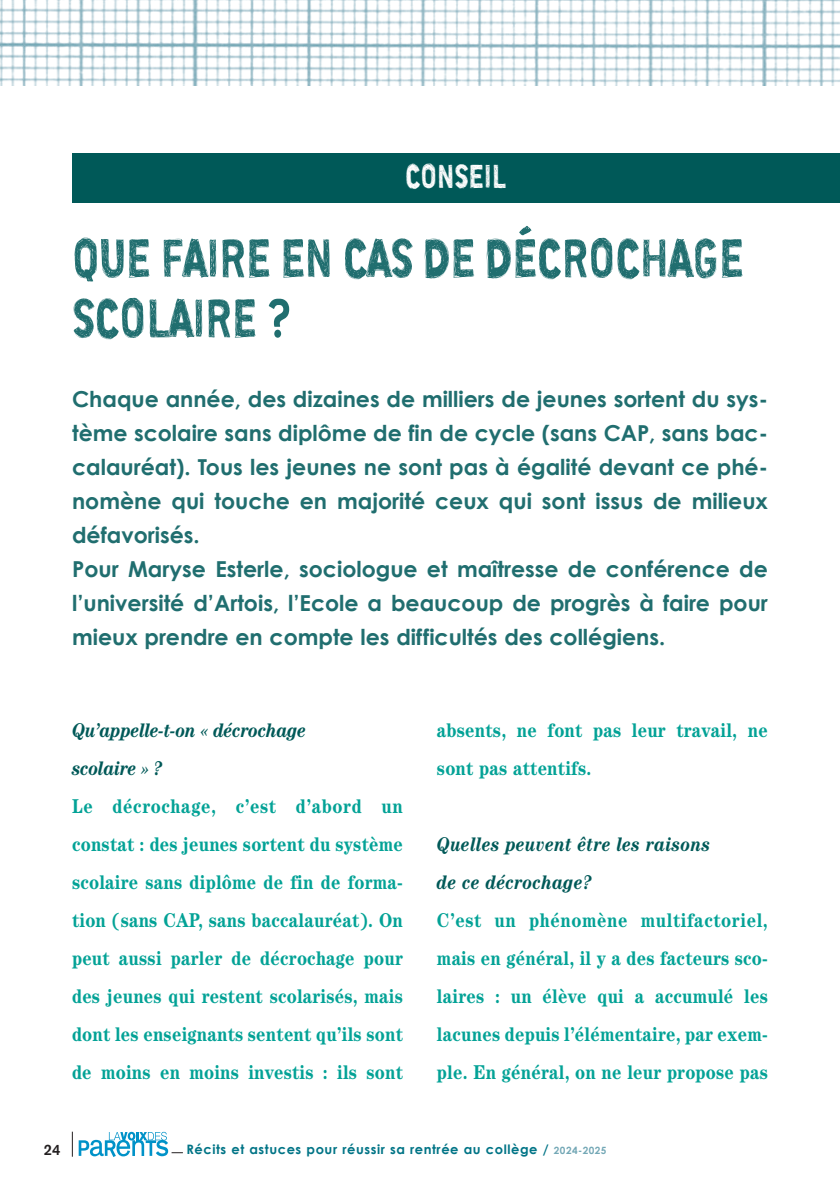
<style>
.page{position:relative;width:840px;height:1191px;background:#fff}
.page>*{position:absolute;margin:0;border:0;box-sizing:border-box;transform-origin:0 0}
.t1{font:700 60px/60px "FBF";color:#206e6f;scale:.85 1}
.t2{font:700 37px "FBF";letter-spacing:.005em;color:#fff;scale:.85 1}
.t3{font:700 22px/34px "Century Gothic";color:#206e6f}
.t4{font:700 20px/38px "Century";letter-spacing:.01em;color:#03a296;text-align:justify;scale:.85 1}
.t5{font:italic 700 20px/38px "Century";letter-spacing:.01em;color:#005958;scale:.85 1}
.t6{font:italic 700 20px/38px "Century";letter-spacing:-.015em;color:#005958;scale:.85 1}
.t7{font:15px "Mono Alphabet";color:#231f20}
.t8{font:700 13px "Century Gothic";letter-spacing:.045em;color:#007486}
.s1{font-size:10px;color:#74a8b6}
</style>
<div class="page">
<svg style="left:79px;top:1131px;width:104px;height:26px"></svg>
<svg style="left:72px;top:1131px;width:1px;height:25px"></svg>
<img style="left:0;top:0;width:839px;height:85px">
<div style="left:72px;top:153px;width:767px;height:49px;background:#005958"></div>
<h2 class="t2" style="left:405px;top:155px;width:120px">CONSEIL</h2>
<h1 class="t1" style="left:72px;top:227px;width:790px">QUE FAIRE EN CAS DE DÉCROCHAGE<br>SCOLAIRE ?</h1>
<p class="t3" style="left:72px;top:381px;width:697px">Chaque année, des dizaines de milliers de jeunes sortent du sys&shy;tème scolaire sans diplôme de fin de cycle (sans CAP, sans bac&shy;calauréat). Tous les jeunes ne sont pas à égalité devant ce phé&shy;nomène qui touche en majorité ceux qui sont issus de milieux défavorisés.<br>Pour Maryse Esterle, sociologue et maîtresse de conférence de l’université d’Artois, l’Ecole a beaucoup de progrès à faire pour mieux prendre en compte les difficultés des collégiens.</p>
<p class="t6" style="left:72px;top:713px;width:277px">Qu’appelle-t-on « décrochage scolaire » ?</p>
<p class="t4" style="left:72px;top:789px;width:390px">Le décrochage, c’est d’abord un constat : des jeunes sortent du système scolaire sans diplôme de fin de forma&shy;tion (sans CAP, sans baccalauréat). On peut aussi parler de décrochage pour des jeunes qui restent scolarisés, mais dont les enseignants sentent qu’ils sont de moins en moins investis : ils sont</p>
<p class="t4" style="left:436px;top:713px;width:390px">absents, ne font pas leur travail, ne sont pas attentifs.</p>
<p class="t5" style="left:436px;top:827px;width:323px">Quelles peuvent être les raisons de ce décrochage?</p>
<p class="t4" style="left:436px;top:903px;width:390px">C’est un phénomène multifactoriel, mais en général, il y a des facteurs sco&shy;laires : un élève qui a accumulé les lacunes depuis l’élémentaire, par exem&shy;ple. En général, on ne leur propose pas</p>
<p class="t7" style="left:44px;top:1140px;width:18px">24</p>
<p class="t8" style="left:186px;top:1140px;width:421px">Récits et astuces pour réussir sa rentrée au collège / <span class="s1">2024-2025</span></p>
</div>
